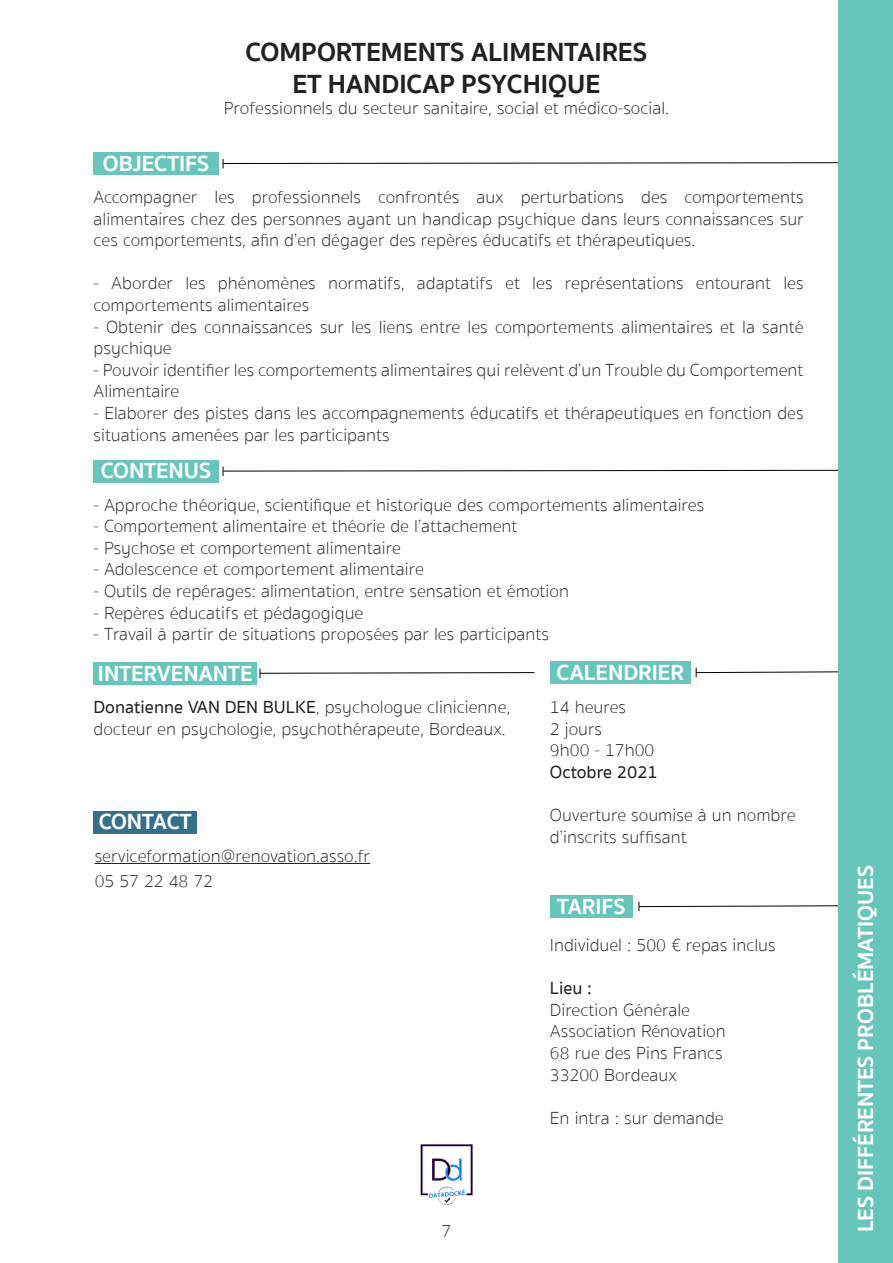
<style>
.page{position:relative;width:893px;height:1263px;background:#fff}
.page>*{position:absolute;margin:0;border:0;box-sizing:border-box;transform-origin:0 0}
.t1{font:700 27px "Sukhumvit Set";color:#231f20}
.t2{font:700 22.5px "Sukhumvit Set";color:#fff}
.t3{font:100 18px/21.6px "Sukhumvit Set";color:#231f20}
.t4{font:500 18px "Sukhumvit Set";color:#231f20}
.s1{font-weight:500}
</style>
<div class="page">
<img style="left:420px;top:1144px;width:53px;height:61px">
<div style="left:94px;top:152px;width:125px;height:23px;background:#66c6ba"></div>
<svg style="left:223px;top:159px;width:616px;height:9px"></svg>
<div style="left:94px;top:460px;width:125px;height:23px;background:#66c6ba"></div>
<svg style="left:223px;top:466px;width:616px;height:10px"></svg>
<div style="left:94px;top:662px;width:163px;height:23px;background:#66c6ba"></div>
<svg style="left:260px;top:669px;width:275px;height:9px"></svg>
<div style="left:550px;top:661px;width:140px;height:23px;background:#66c6ba"></div>
<svg style="left:696px;top:668px;width:143px;height:9px"></svg>
<div style="left:550px;top:895px;width:83px;height:23px;background:#66c6ba"></div>
<svg style="left:639px;top:902px;width:200px;height:9px"></svg>
<hr style="left:95px;top:863px;width:275px;height:1px;background:#231f20">
<div style="left:94px;top:810px;width:103px;height:23px;background:#35708a"></div>
<div style="left:839px;top:0;width:54px;height:1263px;background:#66c6ba"></div>
<p class="t1" style="left:246px;top:31px;width:403px">COMPORTEMENTS ALIMENTAIRES</p>
<p class="t1" style="left:293px;top:63px;width:309px">ET HANDICAP PSYCHIQUE</p>
<p class="t3" style="left:224px;top:98px;width:447px">Professionnels du secteur sanitaire, social et médico-social.</p>
<p class="t2" style="left:103px;top:146px;width:108px">OBJECTIFS</p>
<p class="t3" style="left:94px;top:187px;width:712px;text-align:justify">Accompagner les professionnels confrontés aux perturbations des comportements alimentaires chez des personnes ayant un handicap psychique dans leurs connaissances sur ces comportements, afin d’en dégager des repères éducatifs et thérapeutiques.</p>
<p class="t3" style="left:94px;top:273px;width:712px">- Aborder les phénomènes normatifs, adaptatifs et les représentations entourant les comportements alimentaires</p>
<p class="t3" style="left:94px;top:316px;width:712px">- Obtenir des connaissances sur les liens entre les comportements alimentaires et la santé psychique</p>
<p class="t3" style="left:94px;top:359px;width:712px">- Pouvoir identifier les comportements alimentaires qui relèvent d’un Trouble du Comportement<br>Alimentaire</p>
<p class="t3" style="left:94px;top:403px;width:712px">- Elaborer des pistes dans les accompagnements éducatifs et thérapeutiques en fonction des situations amenées par les participants</p>
<p class="t2" style="left:101px;top:453px;width:112px">CONTENUS</p>
<p class="t3" style="left:94px;top:494px;width:612px">- Approche théorique, scientifique et historique des comportements alimentaires</p>
<p class="t3" style="left:94px;top:516px;width:426px">- Comportement alimentaire et théorie de l’attachement</p>
<p class="t3" style="left:94px;top:537px;width:309px">- Psychose et comportement alimentaire</p>
<p class="t3" style="left:94px;top:559px;width:332px">- Adolescence et comportement alimentaire</p>
<p class="t3" style="left:94px;top:581px;width:477px">- Outils de repérages : alimentation, entre sensation et émotion</p>
<p class="t3" style="left:94px;top:602px;width:271px">- Repères éducatifs et pédagogique</p>
<p class="t3" style="left:94px;top:624px;width:457px">- Travail à partir de situations proposées par les participants</p>
<p class="t2" style="left:98px;top:656px;width:156px">INTERVENANTE</p>
<p class="t3" style="left:94px;top:697px;width:418px"><span class="s1">Donatienne VAN DEN BULKE</span>, psychologue clinicienne, docteur en psychologie, psychothérapeute, Bordeaux.</p>
<p class="t2" style="left:557px;top:655px;width:129px">CALENDRIER</p>
<p class="t3" style="left:550px;top:697px;width:78px">14 heures<br>2 jours</p>
<p class="t3" style="left:550px;top:740px;width:106px">9h00 - 17h00</p>
<p class="t4" style="left:550px;top:759px;width:109px">Octobre 2021</p>
<p class="t3" style="left:550px;top:805px;width:247px">Ouverture soumise à un nombre d’inscrits suffisant</p>
<p class="t2" style="left:99px;top:804px;width:94px">CONTACT</p>
<p class="t3" style="left:95px;top:843px;width:277px;line-height:25.5px">serviceformation@renovation.asso.fr<br>05 57 22 48 72</p>
<p class="t3" style="left:442px;top:1221px;width:11px">7</p>
<p class="t2" style="left:557px;top:889px;width:70px">TARIFS</p>
<p class="t3" style="left:550px;top:934px;width:227px">Individuel : 500 € repas inclus</p>
<p class="t3" style="left:550px;top:978px;width:142px"><span class="s1">Lieu :<br></span>Direction Générale</p>
<p class="t3" style="left:550px;top:1021px;width:177px">Association Rénovation</p>
<p class="t3" style="left:550px;top:1042px;width:174px">68 rue des Pins Francs</p>
<p class="t3" style="left:550px;top:1064px;width:128px">33200 Bordeaux</p>
<p class="t3" style="left:550px;top:1107px;width:175px">En intra : sur demande</p>
<p class="t2" style="left:848px;top:1232px;width:368px;rotate:-90deg">LES DIFFÉRENTES PROBLÉMATIQUES</p>
</div>
